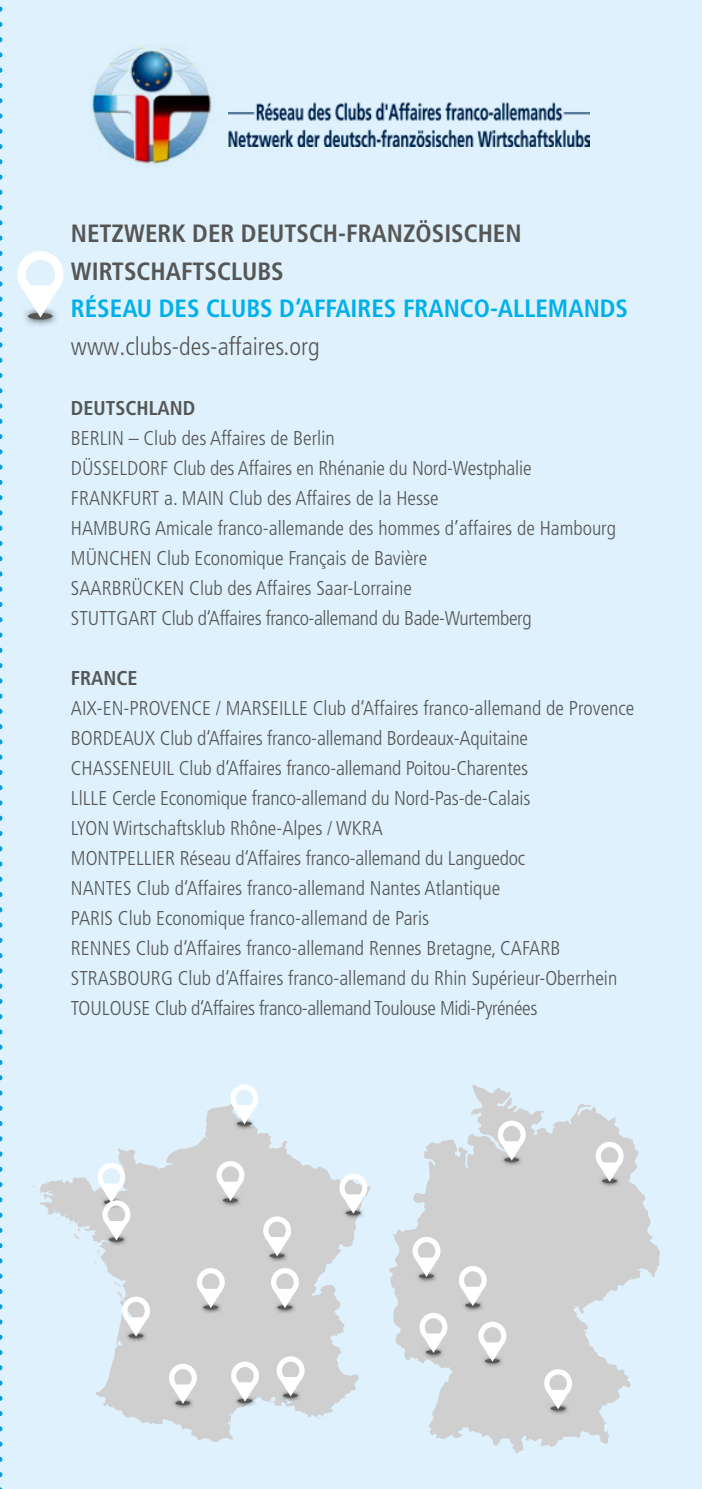
<style>
.page{position:relative;width:702px;height:1489px;background:#fff}
.page>*{position:absolute;margin:0;border:0;box-sizing:border-box;transform-origin:0 0}
.t1{font:700 condensed 25px/37.5px "Frutiger LT Pro";color:#565655}
.t2{font:700 condensed 25px "Frutiger LT Pro";color:#00b0ea}
.t3{font:300 condensed 25px "Frutiger LT Pro";color:#565655}
.t4{font:300 condensed 20px/30px "Frutiger LT Pro";color:#565655}
.t5{font:700 condensed 20px "Frutiger LT Pro";color:#565655}
</style>
<div class="page">
<div style="left:0;top:0;width:702px;height:1488px;background:#def1fc"></div>
<img style="left:90px;top:45px;width:140px;height:121px">
<img style="left:229px;top:91px;width:360px;height:55px">
<svg style="left:389px;top:1084px;width:270px;height:369px;fill:#cfcfd0"></svg>
<div style="left:500px;top:1153px;width:22px;height:13px;background:#000;opacity:.75"></div>
<hr style="left:504px;top:1157px;width:15px;height:4px;background:#565655;border-radius:50%">
<svg style="left:498px;top:1120px;width:27px;height:40px"></svg>
<div style="left:598px;top:1174px;width:22px;height:13px;background:#000;opacity:.75"></div>
<hr style="left:602px;top:1178px;width:15px;height:4px;background:#565655;border-radius:50%">
<svg style="left:595px;top:1141px;width:28px;height:40px"></svg>
<div style="left:415px;top:1269px;width:22px;height:13px;background:#000;opacity:.75"></div>
<hr style="left:419px;top:1273px;width:15px;height:4px;background:#565655;border-radius:50%">
<svg style="left:412px;top:1236px;width:28px;height:40px"></svg>
<div style="left:461px;top:1298px;width:22px;height:13px;background:#000;opacity:.75"></div>
<hr style="left:465px;top:1303px;width:15px;height:4px;background:#565655;border-radius:50%">
<svg style="left:459px;top:1265px;width:27px;height:40px"></svg>
<div style="left:422px;top:1345px;width:22px;height:13px;background:#000;opacity:.75"></div>
<hr style="left:426px;top:1349px;width:15px;height:4px;background:#565655;border-radius:50%">
<svg style="left:419px;top:1312px;width:28px;height:40px"></svg>
<div style="left:481px;top:1354px;width:22px;height:13px;background:#000;opacity:.75"></div>
<hr style="left:485px;top:1358px;width:14px;height:4px;background:#565655;border-radius:50%">
<svg style="left:478px;top:1321px;width:28px;height:40px"></svg>
<div style="left:546px;top:1402px;width:23px;height:12px;background:#000;opacity:.75"></div>
<hr style="left:550px;top:1406px;width:15px;height:4px;background:#565655;border-radius:50%">
<svg style="left:544px;top:1368px;width:28px;height:40px"></svg>
<svg style="left:39px;top:1105px;width:332px;height:336px;fill:#cfcfd0"></svg>
<div style="left:233px;top:1117px;width:22px;height:12px;background:#000;opacity:.75"></div>
<hr style="left:237px;top:1121px;width:15px;height:4px;background:#565655;border-radius:50%">
<svg style="left:230px;top:1084px;width:28px;height:40px"></svg>
<div style="left:219px;top:1194px;width:22px;height:12px;background:#000;opacity:.75"></div>
<hr style="left:223px;top:1198px;width:15px;height:4px;background:#565655;border-radius:50%">
<svg style="left:216px;top:1160px;width:28px;height:40px"></svg>
<div style="left:199px;top:1301px;width:23px;height:12px;background:#000;opacity:.75"></div>
<hr style="left:203px;top:1305px;width:15px;height:4px;background:#565655;border-radius:50%">
<svg style="left:197px;top:1267px;width:28px;height:40px"></svg>
<div style="left:124px;top:1329px;width:23px;height:13px;background:#000;opacity:.75"></div>
<svg style="left:113px;top:1281px;width:37px;height:55px"></svg>
<div style="left:105px;top:1233px;width:22px;height:12px;background:#000;opacity:.75"></div>
<hr style="left:109px;top:1237px;width:15px;height:4px;background:#565655;border-radius:50%">
<svg style="left:97px;top:1162px;width:33px;height:78px"></svg>
<div style="left:342px;top:1206px;width:22px;height:13px;background:#000;opacity:.75"></div>
<hr style="left:346px;top:1210px;width:14px;height:4px;background:#565655;border-radius:50%">
<svg style="left:339px;top:1173px;width:28px;height:40px"></svg>
<div style="left:273px;top:1301px;width:23px;height:12px;background:#000;opacity:.75"></div>
<hr style="left:277px;top:1305px;width:15px;height:4px;background:#565655;border-radius:50%">
<svg style="left:271px;top:1267px;width:28px;height:40px"></svg>
<div style="left:171px;top:1396px;width:23px;height:13px;background:#000;opacity:.75"></div>
<svg style="left:169px;top:1363px;width:28px;height:40px"></svg>
<div style="left:233px;top:1394px;width:23px;height:13px;background:#000;opacity:.75"></div>
<svg style="left:231px;top:1361px;width:28px;height:40px"></svg>
<div style="left:279px;top:1389px;width:22px;height:12px;background:#000;opacity:.75"></div>
<svg style="left:272px;top:1356px;width:32px;height:44px"></svg>
<div style="left:265px;top:1249px;width:23px;height:12px;background:#000;opacity:.75"></div>
<hr style="left:269px;top:1253px;width:15px;height:4px;background:#565655;border-radius:50%">
<svg style="left:263px;top:1216px;width:28px;height:40px"></svg>
<div style="left:21px;top:305px;width:38px;height:22px;background:#000;opacity:.75"></div>
<div style="left:28px;top:313px;width:25px;height:6px;background:#565655;border-radius:50%"></div>
<svg style="left:17px;top:251px;width:47px;height:66px"></svg>
<svg style="left:0;top:6px;width:2px;height:1483px"></svg>
<p class="t1" style="left:71px;top:215px;width:452px">NETZWERK DER DEUTSCH-FRANZÖSISCHEN<br>WIRTSCHAFTSCLUBS</p>
<p class="t2" style="left:71px;top:293px;width:558px">RÉSEAU DES CLUBS D‘AFFAIRES FRANCO-ALLEMANDS</p>
<p class="t3" style="left:71px;top:331px;width:250px">www.clubs-des-affaires.org</p>
<p class="t5" style="left:71px;top:396px;width:126px">DEUTSCHLAND</p>
<p class="t4" style="left:71px;top:423px;width:546px">BERLIN – Club des Affaires de Berlin<br>DÜSSELDORF Club des Affaires en Rhénanie du Nord-Westphalie FRANKFURT a. MAIN Club des Affaires de la Hesse<br>HAMBURG Amicale franco-allemande des hommes d’affaires de Hambourg MÜNCHEN Club Economique Français de Bavière<br>SAARBRÜCKEN Club des Affaires Saar-Lorraine<br>STUTTGART Club d‘Affaires franco-allemand du Bade-Wurtemberg</p>
<p class="t5" style="left:71px;top:666px;width:68px">FRANCE</p>
<p class="t4" style="left:71px;top:693px;width:565px">AIX-EN-PROVENCE / MARSEILLE Club d‘Affaires franco-allemand de Provence BORDEAUX Club d‘Affaires franco-allemand Bordeaux-Aquitaine CHASSENEUIL Club d‘Affaires franco-allemand Poitou-Charentes<br>LlLLE Cercle Economique franco-allemand du Nord-Pas-de-Calais<br>LYON Wirtschaftsklub Rhône-Alpes / WKRA<br>MONTPELLIER Réseau d‘Affaires franco-allemand du Languedoc<br>NANTES Club d‘Affaires franco-allemand Nantes Atlantique<br>PARIS Club Economique franco-allemand de Paris<br>RENNES Club d‘Affaires franco-allemand Rennes Bretagne, CAFARB STRASBOURG Club d‘Affaires franco-allemand du Rhin Supérieur-Oberrhein TOULOUSE Club d‘Affaires franco-allemand Toulouse Midi-Pyrénées</p>
</div>
